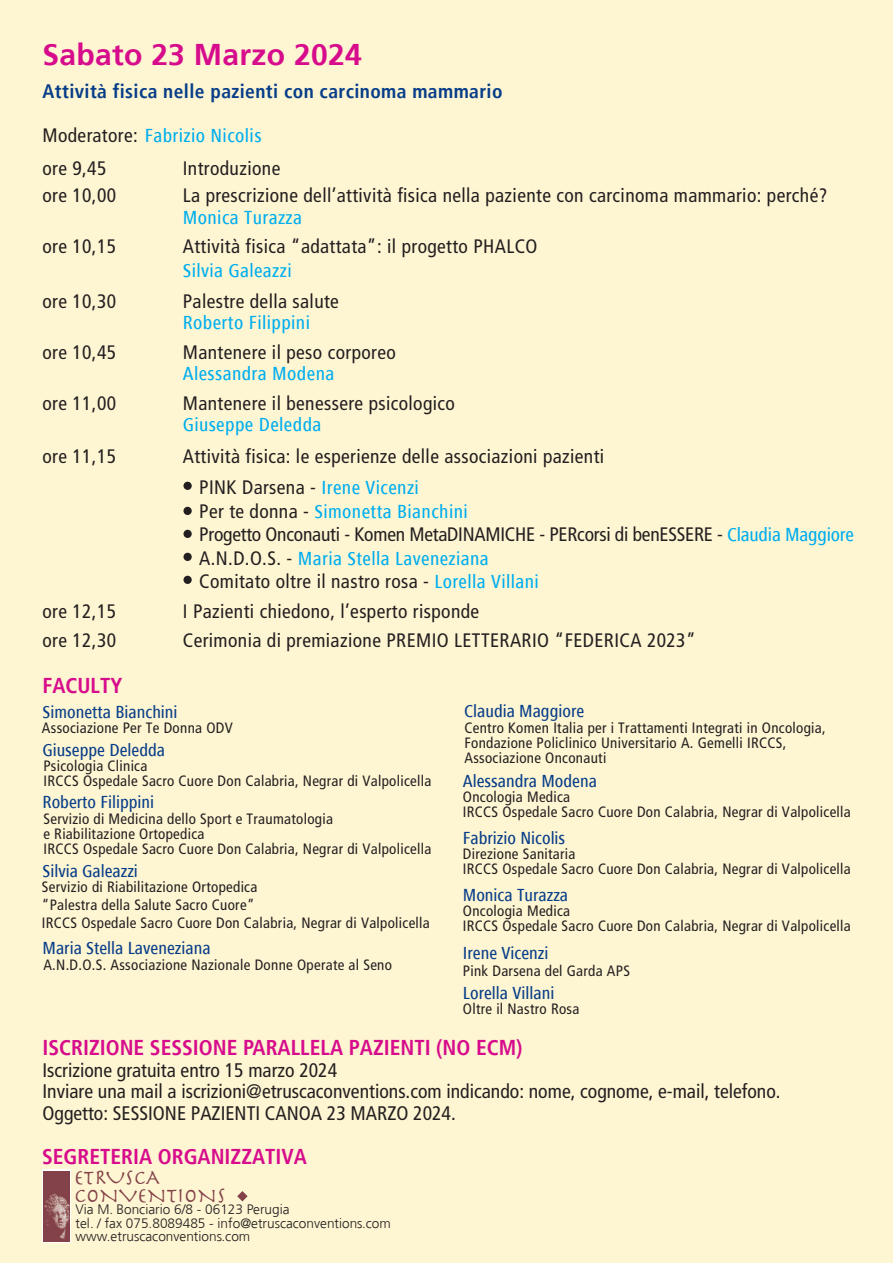
<style>
.page{position:relative;width:893px;height:1263px;background:#fef5d2}
.page>*{position:absolute;margin:0;border:0;box-sizing:border-box;transform-origin:0 0}
.t1{font:700 30px "Frutiger";letter-spacing:.01em;color:#d70c8c}
.t2{font:700 condensed 21.45px "Frutiger LT";color:#d70c8c}
.t3{font:21.15px/18.1px "Herculanum";color:#834249}
.t4{font:condensed 19.65px/21.5px "Frutiger LT";color:#231f20}
.t5{font:condensed 19.5px/31px "Frutiger LT";letter-spacing:.02em;color:#231f20}
.t6{font:500 condensed 19.5px "Frutiger Next LT";letter-spacing:.02em;color:#00aeef}
.t7{font:condensed 19.5px "Frutiger LT";letter-spacing:-.01em;color:#231f20}
.t8{font:700 condensed 19.5px "Frutiger LT";letter-spacing:.02em;color:#083e89}
.t9{font:500 condensed 18px/38.1px "Frutiger Next LT";color:#083e89}
.t10{font:condensed 15px/15px "Frutiger LT";letter-spacing:.02em;color:#231f20}
.t11{font:300 13.65px/13.6px "Frutiger";color:#231f20}
.s1{font-family:"Frutiger LT";font-weight:400;color:#231f20}
.s2{font-family:"Frutiger Next LT";font-weight:500;color:#00aeef}
</style>
<div class="page">
<div style="left:183px;top:482px;width:9px;height:8px;background:#231f20;border-radius:50%"></div>
<div style="left:183px;top:576px;width:9px;height:8px;background:#231f20;border-radius:50%"></div>
<div style="left:183px;top:553px;width:9px;height:8px;background:#231f20;border-radius:50%"></div>
<div style="left:183px;top:530px;width:9px;height:8px;background:#231f20;border-radius:50%"></div>
<div style="left:183px;top:507px;width:9px;height:8px;background:#231f20;border-radius:50%"></div>
<svg style="left:237px;top:1191px;width:11px;height:10px"></svg>
<div style="left:42px;top:1170px;width:29px;height:73px;background:#fff"></div>
<img style="left:43px;top:1171px;width:27px;height:71px">
<h1 class="t1" style="left:43px;top:37px;width:321px">Sabato 23 Marzo 2024</h1>
<h3 class="t8" style="left:43px;top:80px;width:462px">Attività fisica nelle pazienti con carcinoma mammario</h3>
<h3 class="t6" style="left:43px;top:125px;width:220px"><span class="s1">Moderatore:</span> Fabrizio Nicolis</h3>
<h3 class="t5" style="left:43px;top:153px;width:65px">ore 9,45</h3>
<h3 class="t5" style="left:183px;top:153px;width:99px">Introduzione</h3>
<h3 class="t5" style="left:43px;top:179px;width:75px">ore 10,00</h3>
<h3 class="t5" style="left:183px;top:179px;width:646px">La prescrizione dell’attività fisica nella paziente con carcinoma mammario: perché?</h3>
<h3 class="t6" style="left:183px;top:207px;width:121px">Monica Turazza</h3>
<h3 class="t5" style="left:43px;top:231px;width:75px">ore 10,15</h3>
<h3 class="t5" style="left:183px;top:231px;width:356px">Attività fisica “adattata”: il progetto PHALCO</h3>
<h3 class="t6" style="left:183px;top:259px;width:110px">Silvia Galeazzi</h3>
<h3 class="t6" style="left:183px;top:312px;width:129px">Roberto Filippini</h3>
<h3 class="t5" style="left:43px;top:285px;width:75px">ore 10,30</h3>
<h3 class="t5" style="left:183px;top:285px;width:158px">Palestre della salute</h3>
<h3 class="t5" style="left:43px;top:337px;width:75px">ore 10,45</h3>
<h3 class="t5" style="left:183px;top:337px;width:214px">Mantenere il peso corporeo</h3>
<h3 class="t6" style="left:183px;top:363px;width:153px">Alessandra Modena</h3>
<h3 class="t5" style="left:43px;top:387px;width:75px">ore 11,00</h3>
<h3 class="t5" style="left:183px;top:387px;width:274px">Mantenere il benessere psicologico</h3>
<h3 class="t6" style="left:183px;top:414px;width:140px">Giuseppe Deledda</h3>
<h3 class="t5" style="left:43px;top:441px;width:75px">ore 11,15</h3>
<h3 class="t5" style="left:199px;top:441px;width:406px;text-indent:-16px">Attività fisica: le esperienze delle associazioni pazienti<br>PINK Darsena - <span class="s2">Irene Vicenzi</span></h3>
<h3 class="t6" style="left:199px;top:500px;width:270px"><span class="s1">Per te donna -</span> Simonetta Bianchini</h3>
<h3 class="t7" style="left:199px;top:523px;width:656px">Progetto Onconauti - Komen MetaDINAMICHE - PERcorsi di benESSERE - <span class="s2">Claudia Maggiore</span></h3>
<h3 class="t6" style="left:199px;top:547px;width:291px"><span class="s1">A.N.D.O.S. -</span> Maria Stella Laveneziana</h3>
<h3 class="t5" style="left:199px;top:566px;width:341px">Comitato oltre il nastro rosa - <span class="s2">Lorella Villani</span></h3>
<h3 class="t5" style="left:43px;top:596px;width:75px">ore 12,15</h3>
<h3 class="t5" style="left:183px;top:596px;width:298px">I Pazienti chiedono, l’esperto risponde</h3>
<h3 class="t5" style="left:43px;top:625px;width:75px">ore 12,30</h3>
<h3 class="t5" style="left:183px;top:625px;width:514px">Cerimonia di premiazione PREMIO LETTERARIO “FEDERICA 2023”</h3>
<h2 class="t2" style="left:43px;top:673px;width:81px">FACULTY</h2>
<p class="t9" style="left:43px;top:692px;width:137px">Simonetta Bianchini<br>Giuseppe Deledda</p>
<p class="t9" style="left:43px;top:783px;width:113px">Roberto Filippini</p>
<p class="t10" style="left:42px;top:720px;width:192px">Associazione Per Te Donna ODV</p>
<p class="t10" style="left:43px;top:758px;width:389px">Psicologia Clinica<br>IRCCS Ospedale Sacro Cuore Don Calabria, Negrar di Valpolicella</p>
<p class="t10" style="left:43px;top:811px;width:389px">Servizio di Medicina dello Sport e Traumatologia<br>e Riabilitazione Ortopedica<br>IRCCS Ospedale Sacro Cuore Don Calabria, Negrar di Valpolicella</p>
<p class="t9" style="left:43px;top:852px;width:97px">Silvia Galeazzi</p>
<p class="t10" style="left:42px;top:877px;width:389px;line-height:18px">Servizio di Riabilitazione Ortopedica<br>“Palestra della Salute Sacro Cuore”<br>IRCCS Ospedale Sacro Cuore Don Calabria, Negrar di Valpolicella</p>
<p class="t10" style="left:43px;top:957px;width:350px">A.N.D.O.S. Associazione Nazionale Donne Operate al Seno</p>
<p class="t9" style="left:43px;top:928px;width:170px">Maria Stella Laveneziana</p>
<p class="t9" style="left:464px;top:692px;width:122px">Claudia Maggiore</p>
<p class="t10" style="left:464px;top:720px;width:363px">Centro Komen Italia per i Trattamenti Integrati in Oncologia,<br>Fondazione Policlinico Universitario A. Gemelli IRCCS,<br>Associazione Onconauti</p>
<p class="t9" style="left:463px;top:762px;width:136px">Alessandra Modena</p>
<p class="t10" style="left:463px;top:790px;width:389px">Oncologia Medica<br>IRCCS Ospedale Sacro Cuore Don Calabria, Negrar di Valpolicella</p>
<p class="t10" style="left:463px;top:846px;width:389px">Direzione Sanitaria<br>IRCCS Ospedale Sacro Cuore Don Calabria, Negrar di Valpolicella</p>
<p class="t10" style="left:463px;top:903px;width:389px">Oncologia Medica<br>IRCCS Ospedale Sacro Cuore Don Calabria, Negrar di Valpolicella</p>
<p class="t9" style="left:463px;top:819px;width:104px">Fabrizio Nicolis</p>
<p class="t9" style="left:463px;top:876px;width:107px">Monica Turazza</p>
<p class="t9" style="left:463px;top:934px;width:87px">Irene Vicenzi</p>
<p class="t9" style="left:463px;top:974px;width:93px">Lorella Villani</p>
<p class="t10" style="left:463px;top:963px;width:169px">Pink Darsena del Garda APS</p>
<p class="t10" style="left:463px;top:1001px;width:118px">Oltre il Nastro Rosa</p>
<h2 class="t2" style="left:43px;top:1035px;width:482px">ISCRIZIONE SESSIONE PARALLELA PAZIENTI (NO ECM)</h2>
<h3 class="t4" style="left:43px;top:1059px;width:740px">Iscrizione gratuita entro 15 marzo 2024<br>Inviare una mail a iscrizioni@etruscaconventions.com indicando: nome, cognome, e-mail, telefono.<br>Oggetto: SESSIONE PAZIENTI CANOA 23 MARZO 2024.</h3>
<h2 class="t2" style="left:42px;top:1144px;width:266px">SEGRETERIA ORGANIZZATIVA</h2>
<h3 class="t3" style="left:74px;top:1168px;width:153px">ETRUSCA<br>CONVENTIONS</h3>
<p class="t11" style="left:76px;top:1203px;width:317px">Via M. Bonciario 6/8 - 06123 Perugia<br>tel. / fax 075.8089485 - info@etruscaconventions.com www.etruscaconventions.com</p>
</div>
